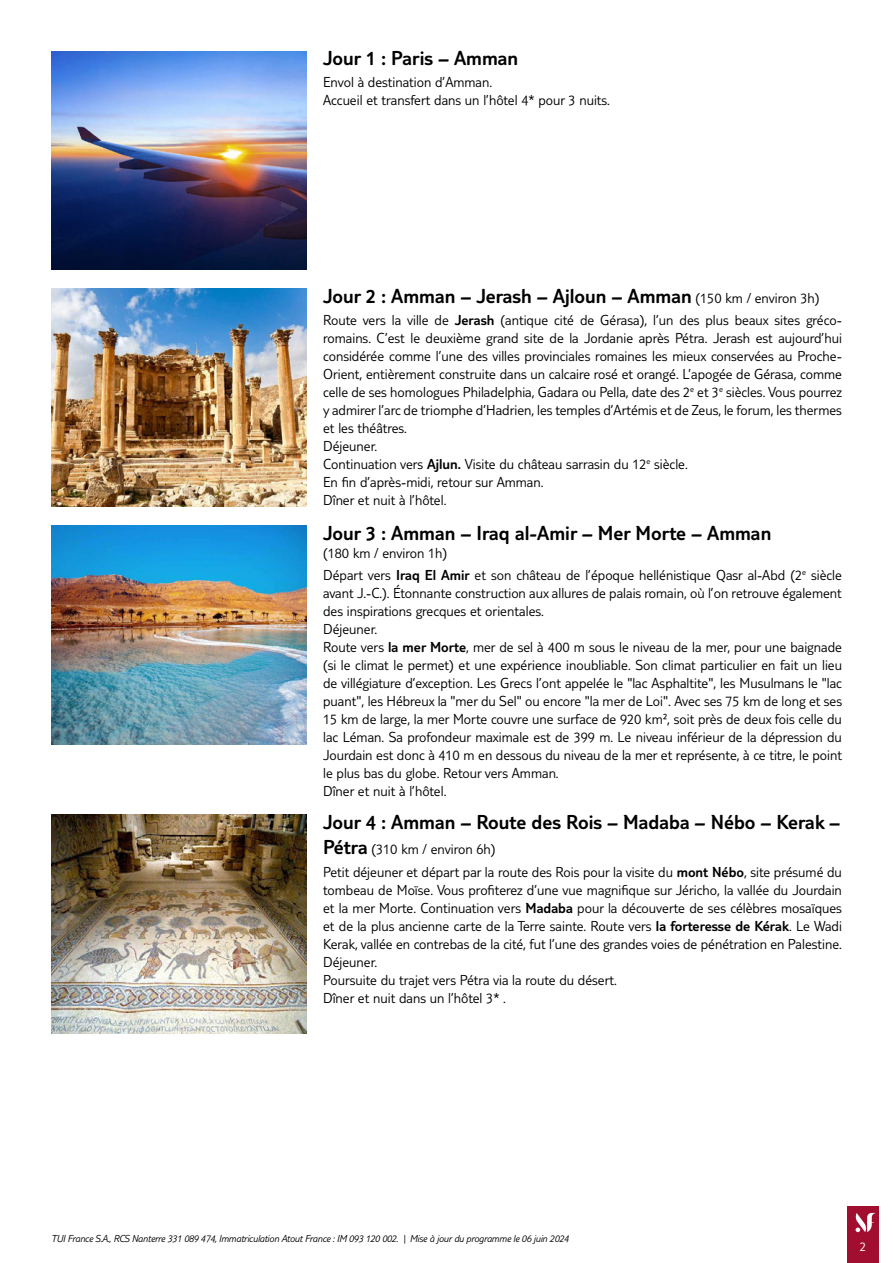
<style>
.page{position:relative;width:893px;height:1263px;background:#fff}
.page>*{position:absolute;margin:0;border:0;box-sizing:border-box;transform-origin:0 0}
.t1{font:300 21px "TUI Type";color:#000}
.t2{font:300 15px/18px "TUI Type";color:#000}
.t3{font:300 13.5px "TUI Type";color:#fff}
.t4{font:italic 300 10.5px "TUI Type";letter-spacing:-.02em;color:#000}
.s1{font-size:15px}
.s2{font-style:inherit}
.s3{font-size:21px}
</style>
<div class="page">
<div style="left:847px;top:1206px;width:32px;height:57px;background:#a10e2f"></div>
<svg style="left:855px;top:1213px;width:21px;height:19px"></svg>
<img style="left:51px;top:51px;width:255px;height:219px">
<img style="left:51px;top:288px;width:255px;height:219px">
<img style="left:51px;top:526px;width:255px;height:218px">
<img style="left:51px;top:815px;width:255px;height:218px">
<h1 class="t1" style="left:323px;top:46px;width:197px">Jour 1 : Paris – Amman</h1>
<p class="t2" style="left:323px;top:73px;width:288px">Envol à destination d’Amman.<br>Accueil et transfert dans un l’hôtel 4* pour 3 nuits.</p>
<h1 class="t1" style="left:323px;top:283px;width:498px">Jour 2 : Amman – Jerash – Ajloun – Amman <span class="s1">(150 km / environ 3h)</span></h1>
<p class="t2" style="left:323px;top:310px;width:520px">Route vers la ville de <span class="s2">Jerash</span> (antique cité de Gérasa), l’un des plus beaux sites gréco&shy;romains. C’est le deuxième grand site de la Jordanie après Pétra. Jerash est aujourd’hui considérée comme l’une des villes provinciales romaines les mieux conservées au Proche-Orient, entièrement construite dans un calcaire rosé et orangé. L’apogée de Gérasa, comme celle de ses homologues Philadelphia, Gadara ou Pella, date des 2<sup>e</sup> et 3<sup>e</sup> siècles. Vous pourrez y admirer l’arc de triomphe d’Hadrien, les temples d’Artémis et de Zeus, le forum, les thermes et les théâtres.<br>Déjeuner.<br>Continuation vers <span class="s2">Ajlun.</span> Visite du château sarrasin du 12<sup>e</sup> siècle.<br>En fin d’après-midi, retour sur Amman.<br>Dîner et nuit à l’hôtel.</p>
<h1 class="t1" style="left:323px;top:521px;width:450px">Jour 3 : Amman – Iraq al-Amir – Mer Morte – Amman</h1>
<p class="t2" style="left:323px;top:541px;width:520px;line-height:22.2px">(180 km / environ 1h)<br>Départ vers <span class="s2">Iraq El Amir</span> et son château de l’époque hellénistique Qasr al-Abd (2<sup>e</sup> siècle</p>
<p class="t2" style="left:323px;top:584px;width:520px">avant J.-C.). Étonnante construction aux allures de palais romain, où l’on retrouve également des inspirations grecques et orientales.<br>Déjeuner.<br>Route vers <span class="s2">la mer Morte</span>, mer de sel à 400 m sous le niveau de la mer, pour une baignade (si le climat le permet) et une expérience inoubliable. Son climat particulier en fait un lieu de villégiature d’exception. Les Grecs l’ont appelée le "lac Asphaltite", les Musulmans le "lac puant", les Hébreux la "mer du Sel" ou encore "la mer de Loi". Avec ses 75 km de long et ses 15 km de large, la mer Morte couvre une surface de 920 km², soit près de deux fois celle du lac Léman. Sa profondeur maximale est de 399 m. Le niveau inférieur de la dépression du Jourdain est donc à 410 m en dessous du niveau de la mer et représente, à ce titre, le point le plus bas du globe. Retour vers Amman.<br>Dîner et nuit à l’hôtel.</p>
<h1 class="t1" style="left:323px;top:810px;width:518px">Jour 4 : Amman – Route des Rois – Madaba – Nébo – Kerak –</h1>
<p class="t2" style="left:323px;top:838px;width:520px;line-height:22.2px"><span class="s3">Pétra</span> (310 km / environ 6h)<br>Petit déjeuner et départ par la route des Rois pour la visite du <span class="s2">mont Nébo</span>, site présumé du</p>
<p class="t2" style="left:323px;top:880px;width:520px">tombeau de Moïse. Vous profiterez d’une vue magnifique sur Jéricho, la vallée du Jourdain et la mer Morte. Continuation vers <span class="s2">Madaba</span> pour la découverte de ses célèbres mosaïques et de la plus ancienne carte de la Terre sainte. Route vers <span class="s2">la forteresse de Kérak</span>. Le Wadi Kerak, vallée en contrebas de la cité, fut l’une des grandes voies de pénétration en Palestine.<br>Déjeuner.<br>Poursuite du trajet vers Pétra via la route du désert.<br>Dîner et nuit dans un l’hôtel 3* .</p>
<p class="t4" style="left:51px;top:1232px;width:519px">TUI France S.A., RCS Nanterre 331 089 474, Immatriculation Atout France : IM 093 120 002. | Mise à jour du programme le 06 juin 2024</p>
<p class="t3" style="left:860px;top:1239px;width:8px">2</p>
</div>
